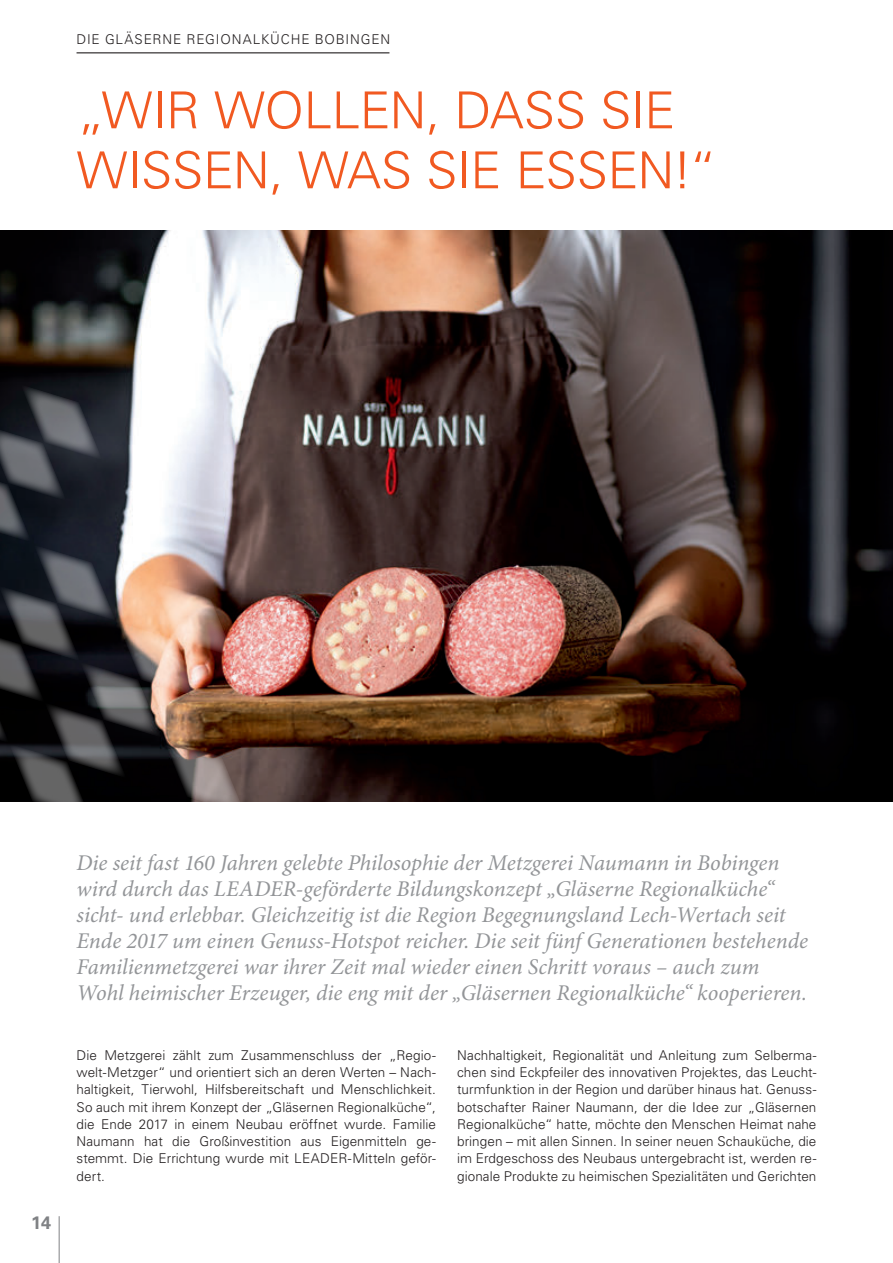
<style>
.page{position:relative;width:893px;height:1263px;background:#fff}
.page>*{position:absolute;margin:0;border:0;box-sizing:border-box;transform-origin:0 0}
.H1_Head{font:300 51px/60px "Univers LT Std";letter-spacing:-.01em;color:#f15921}
.Intro{font:italic 22.5px/25.8px "Minion Pro";letter-spacing:-.005em;color:#939598}
.t1{font:700 18px "Univers LT Std";color:#808285}
.Grundtext{font:300 13.5px/17.2px "Univers LT Std";letter-spacing:.005em;color:#231f20;text-align:justify}
.Kolumnentitel{font:300 13.5px "Univers LT Std";letter-spacing:.065em;color:#231f20}
</style>
<div class="page">
<img style="left:0;top:231px;width:893px;height:570px">
<img style="left:0;top:384px;width:246px;height:418px">
<hr style="left:59px;top:1216px;width:1px;height:47px;background:#808285">
<hr style="left:77px;top:52px;width:312px;height:1px;background:#231f20">
<p class="Kolumnentitel" style="left:77px;top:31px;width:315px">DIE GLÄSERNE REGIONALKÜCHE BOBINGEN</p>
<h2 class="H1_Head" style="left:77px;top:80px;width:642px">„WIR WOLLEN, DASS SIE<br>WISSEN, WAS SIE ESSEN!“</h2>
<h3 class="t1" style="left:31px;top:1212px;width:22px">14</h3>
<p class="Intro" style="left:77px;top:851px;width:733px">Die seit fast 160 Jahren gelebte Philosophie der Metzgerei Naumann in Bobingen wird durch das LEADER-geförderte Bildungskonzept „Gläserne Regionalküche“ sicht- und erlebbar. Gleichzeitig ist die Region Begegnungsland Lech-Wertach seit Ende 2017 um einen Genuss-Hotspot reicher. Die seit fünf Generationen bestehende Familienmetzgerei war ihrer Zeit mal wieder einen Schritt voraus – auch zum Wohl heimischer Erzeuger, die eng mit der „Gläsernen Regionalküche“ kooperieren.</p>
<p class="Grundtext" style="left:77px;top:1046px;width:361px">Die Metzgerei zählt zum Zusammenschluss der „Regio&shy;welt-Metzger“ und orientiert sich an deren Werten – Nach&shy;haltigkeit, Tierwohl, Hilfsbereitschaft und Menschlichkeit.<br>So auch mit ihrem Konzept der „Gläsernen Regionalküche“, die Ende 2017 in einem Neubau eröffnet wurde. Familie Naumann hat die Großinvestition aus Eigenmitteln ge&shy;stemmt. Die Errichtung wurde mit LEADER-Mitteln geför&shy;dert.</p>
<p class="Grundtext" style="left:457px;top:1046px;width:361px">Nachhaltigkeit, Regionalität und Anleitung zum Selberma&shy;chen sind Eckpfeiler des innovativen Projektes, das Leucht&shy;turmfunktion in der Region und darüber hinaus hat. Genuss&shy;botschafter Rainer Naumann, der die Idee zur „Gläsernen Regionalküche“ hatte, möchte den Menschen Heimat nahe bringen – mit allen Sinnen. In seiner neuen Schauküche, die im Erdgeschoss des Neubaus untergebracht ist, werden re&shy;gionale Produkte zu heimischen Spezialitäten und Gerichten</p>
</div>
